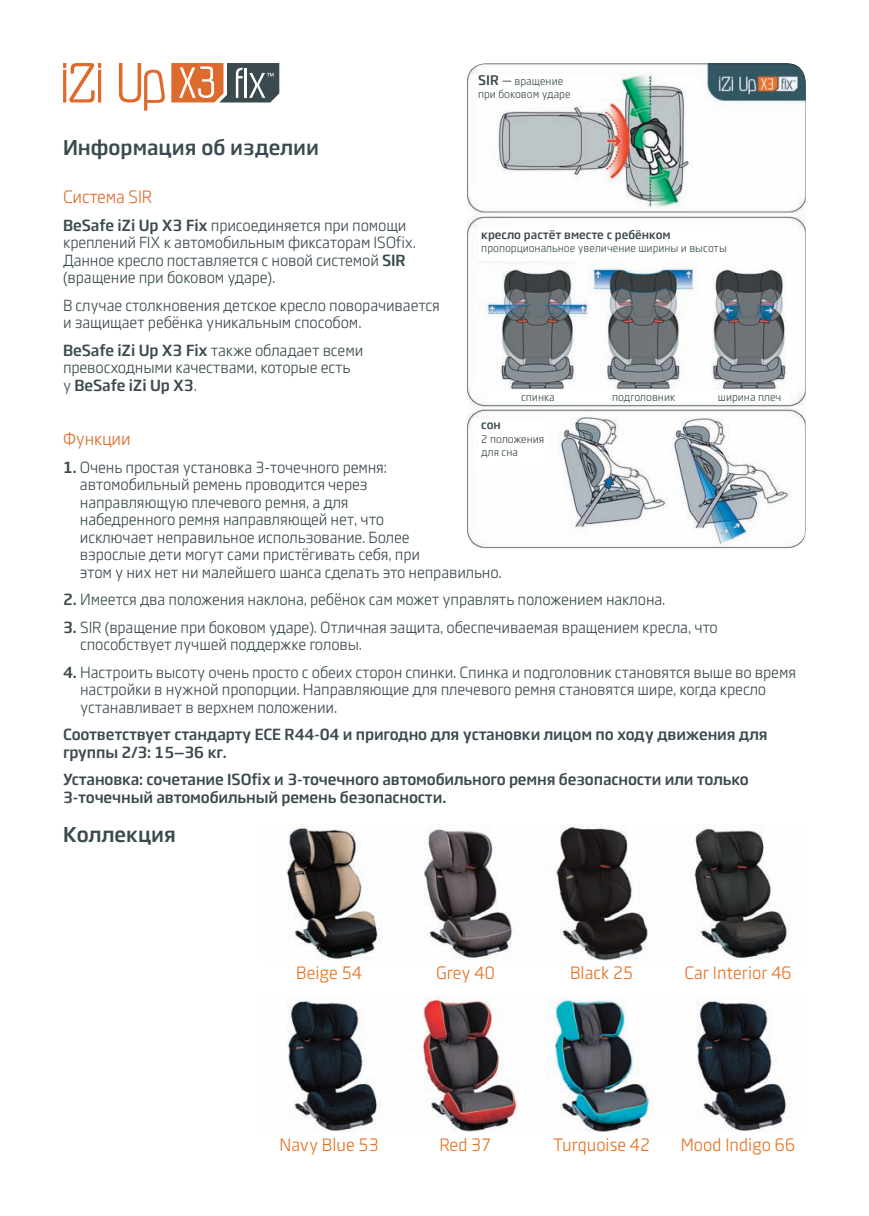
<style>
.page{position:relative;width:869px;height:1216px;background:#fff}
.page>*{position:absolute;margin:0;border:0;box-sizing:border-box;transform-origin:0 0}
.t1{font:700 21px "Swedbank Sans";color:#3a4a4e}
.t2{font:17.5px "Swedbank Sans";color:#e4701e}
.t3{font:17.5px "Swedbank Sans";letter-spacing:-.01em;color:#de6b2e}
.t4{font:15.75px/17.5px "Swedbank Sans";letter-spacing:-.01em;color:#3a4a4e}
.t5{font:700 15.75px/17.5px "Swedbank Sans";letter-spacing:-.01em;color:#3a4a4e}
.t6{font:700 11.9px "Swedbank Sans";color:#3a4a4e}
.t7{font:11.03px/13.3px "Swedbank Sans";color:#3a4a4e}
.s1{font-weight:700}
.s2{font-weight:700;font-size:13.65px}
.s3{font-size:13.65px}
</style>
<div class="page">
<svg style="left:63px;top:63px;width:38px;height:39px"></svg>
<hr style="left:98px;top:70px;width:3px;height:32px;background:#de6b2e">
<svg style="left:119px;top:63px;width:46px;height:48px"></svg>
<svg style="left:171px;top:63px;width:108px;height:39px;background:#a27b65"></svg>
<img style="left:466px;top:63px;width:339px;height:486px;border-radius:19px">
<div style="left:478px;top:74px;width:83px;height:28px;background:#fff"></div>
<div style="left:478px;top:227px;width:244px;height:34px;background:#fff"></div>
<div style="left:478px;top:419px;width:69px;height:47px;background:#fff"></div>
<div style="left:487px;top:390px;width:302px;height:11px;background:#fff"></div>
<img style="left:287px;top:824px;width:503px;height:137px">
<img style="left:287px;top:996px;width:504px;height:136px">
<h1 class="t1" style="left:63px;top:139px;width:257px">Информация об изделии</h1>
<p class="t3" style="left:63px;top:190px;width:91px">Система SIR</p>
<p class="t4" style="left:63px;top:218px;width:354px"><span class="s1">BeSafe iZi Up X3 Fix</span> присоединяется при помощи креплений FIX к автомобильным фиксаторам ISOfix.<br>Данное кресло поставляется с новой системой <span class="s1">SIR </span>(вращение при боковом ударе).</p>
<p class="t4" style="left:63px;top:297px;width:378px">В случае столкновения детское кресло поворачивается и защищает ребёнка уникальным способом.</p>
<p class="t4" style="left:63px;top:342px;width:301px"><span class="s1">BeSafe iZi Up X3 Fix</span> также обладает всеми превосходными качествами, которые есть<br>у <span class="s1">BeSafe iZi Up X3</span>.</p>
<p class="t3" style="left:63px;top:432px;width:69px">Функции</p>
<p class="t4" style="left:80px;top:460px;width:341px;text-indent:-17px"><span class="s1">1.</span> Очень простая установка 3-точечного ремня: автомобильный ремень проводится через направляющую плечевого ремня, а для набедренного ремня направляющей нет, что исключает неправильное использование. Более взрослые дети могут сами пристёгивать себя, при</p>
<p class="t7" style="left:478px;top:75px;width:94px"><span class="s2">SIR</span> <span class="s3">—</span> вращение при боковом ударе</p>
<p class="t6" style="left:481px;top:230px;width:191px">кресло растёт вместе с ребёнком</p>
<p class="t7" style="left:481px;top:242px;width:247px">пропорциональное увеличение ширины и высоты</p>
<p class="t7" style="left:521px;top:391px;width:35px">спинка</p>
<p class="t7" style="left:611px;top:391px;width:65px">подголовник</p>
<p class="t7" style="left:717px;top:391px;width:65px">ширина плеч</p>
<p class="t6" style="left:481px;top:420px;width:21px">сон</p>
<p class="t7" style="left:481px;top:433px;width:65px">2 положения для сна</p>
<p class="t4" style="left:80px;top:565px;width:423px">этом у них нет ни малейшего шанса сделать это неправильно.</p>
<p class="t4" style="left:63px;top:592px;width:603px"><span class="s1">2.</span> Имеется два положения наклона, ребёнок сам может управлять положением наклона.</p>
<p class="t4" style="left:80px;top:619px;width:639px;text-indent:-17px"><span class="s1">3.</span> SIR (вращение при боковом ударе). Отличная защита, обеспечиваемая вращением кресла, что способствует лучшей поддержке головы.</p>
<p class="t4" style="left:80px;top:664px;width:717px;text-indent:-17px"><span class="s1">4.</span> Настроить высоту очень просто с обеих сторон спинки. Спинка и подголовник становятся выше во время настройки в нужной пропорции. Направляющие для плечевого ремня становятся шире, когда кресло устанавливает в верхнем положении.</p>
<p class="t5" style="left:63px;top:727px;width:705px">Соответствует стандарту ECE R44-04 и пригодно для установки лицом по ходу движения для группы 2/3: 15—36 кг.</p>
<p class="t5" style="left:63px;top:772px;width:687px">Установка: сочетание ISOfix и 3-точечного автомобильного ремня безопасности или только<br>3-точечный автомобильный ремень безопасности.</p>
<h1 class="t1" style="left:63px;top:825px;width:114px">Коллекция</h1>
<p class="t2" style="left:296px;top:966px;width:67px">Beige 54</p>
<p class="t2" style="left:436px;top:966px;width:60px">Grey 40</p>
<p class="t2" style="left:570px;top:966px;width:65px">Black 25</p>
<p class="t2" style="left:684px;top:966px;width:109px">Car Interior 46</p>
<p class="t2" style="left:279px;top:1138px;width:101px">Navy Blue 53</p>
<p class="t2" style="left:439px;top:1138px;width:53px">Red 37</p>
<p class="t2" style="left:553px;top:1138px;width:98px">Turquoise 42</p>
<p class="t2" style="left:680px;top:1138px;width:116px">Mood Indigo 66</p>
</div>
